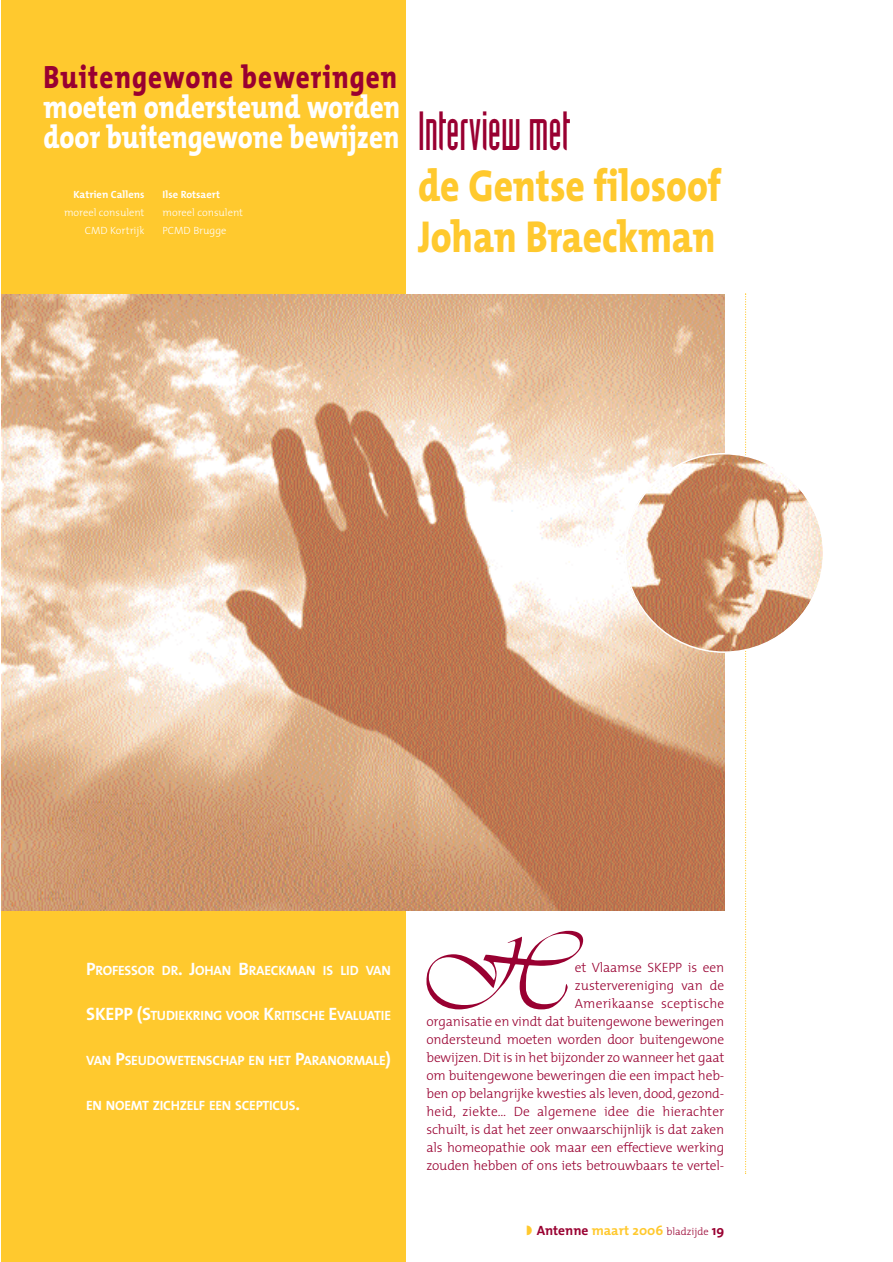
<style>
.page{position:relative;width:893px;height:1262px;background:#fff}
.page>*{position:absolute;margin:0;border:0;box-sizing:border-box;transform-origin:0 0}
.t1{font:102px "Vivaldi MN";color:#990031}
.t2{font:800 45px/51px "The Mix";color:#ffc92e;scale:.83 1}
.t3{font:800 32.4px/30px "The Mix";color:#fff;scale:.83 1}
.t4{font:800 32.4px "The Mix";letter-spacing:.04em;color:#990031;scale:.83 1}
.t5{font:300 13.5px/18px "The Mix";letter-spacing:-.01em;color:#990031;text-align:right}
.t6{font:700 13.5px "The Mix";letter-spacing:-.015em;color:#fff}
.t7{font:700 13.5px "The Mix";color:#990031}
.t8{font:300 10.5px/18px "The Mix";color:#fff;text-align:right}
.t9{font:700 10.5px "The Mix";color:#fff}
.s1{font-family:"Industria Solid";font-weight:400;font-size:54px;color:#990031}
.s2{font-size:18px}
.s3{color:#ffc92e}
.s4{font-weight:300;font-size:10.5px}
</style>
<div class="page">
<div style="left:1px;top:0;width:404px;height:1262px;background:#ffc92e"></div>
<img style="left:1px;top:294px;width:623px;height:616px">
<svg style="left:624px;top:293px;width:199px;height:881px"></svg>
<h3 class="t4" style="left:44px;top:64px;width:427px">Buitengewone beweringen</h3>
<h3 class="t3" style="left:44px;top:95px;width:636px">moeten ondersteund worden<br>door buitengewone bewijzen <span class="s1">Interview met</span></h3>
<h2 class="t2" style="left:418px;top:164px;width:367px">de Gentse filosoof<br>Johan Braeckman</h2>
<p class="t9" style="left:73px;top:190px;width:73px">Katrien Callens</p>
<p class="t8" style="left:64px;top:205px;width:82px">moreel consulent<br>CMD Kortrijk</p>
<p class="t9" style="left:162px;top:190px;width:59px">Ilse Rotsaert</p>
<p class="t8" style="left:162px;top:205px;width:82px;text-align:left">moreel consulent<br>PCMD Brugge</p>
<p class="t6" style="left:86px;top:965px;width:306px"><span class="s2">P</span>ROFESSOR DR<span class="s2">. J</span>OHAN <span class="s2">B</span>RAECKMAN IS LID VAN</p>
<p class="t6" style="left:86px;top:1010px;width:306px"><span class="s2">SKEPP (S</span>TUDIEKRING VOOR <span class="s2">K</span>RITISCHE <span class="s2">E</span>VALUATIE</p>
<p class="t6" style="left:86px;top:1055px;width:306px">VAN <span class="s2">P</span>SEUDOWETENSCHAP EN HET <span class="s2">P</span>ARANORMALE<span class="s2">)</span></p>
<p class="t6" style="left:86px;top:1100px;width:215px">EN NOEMT ZICHZELF EEN SCEPTICUS<span class="s2">.</span></p>
<h1 class="t1" style="left:426px;top:939px;width:150px">H</h1>
<p class="t5" style="left:426px;top:960px;width:299px">et Vlaamse SKEPP is een<br>zustervereniging van de<br>Amerikaanse sceptische<br>organisatie en vindt dat buitengewone beweringen ondersteund moeten worden door buitengewone bewijzen. Dit is in het bijzonder zo wanneer het gaat om buitengewone beweringen die een impact heb&shy;ben op belangrijke kwesties als leven, dood, gezond&shy;heid, ziekte… De algemene idee die hierachter schuilt, is dat het zeer onwaarschijnlijk is dat zaken als homeopathie ook maar een effectieve werking zouden hebben of ons iets betrouwbaars te vertel-</p>
<p class="t7" style="left:526px;top:1225px;width:199px"><span class="s3">◗</span> Antenne <span class="s3">maart 2006</span> <span class="s4">bladzijde</span> 19</p>
</div>
